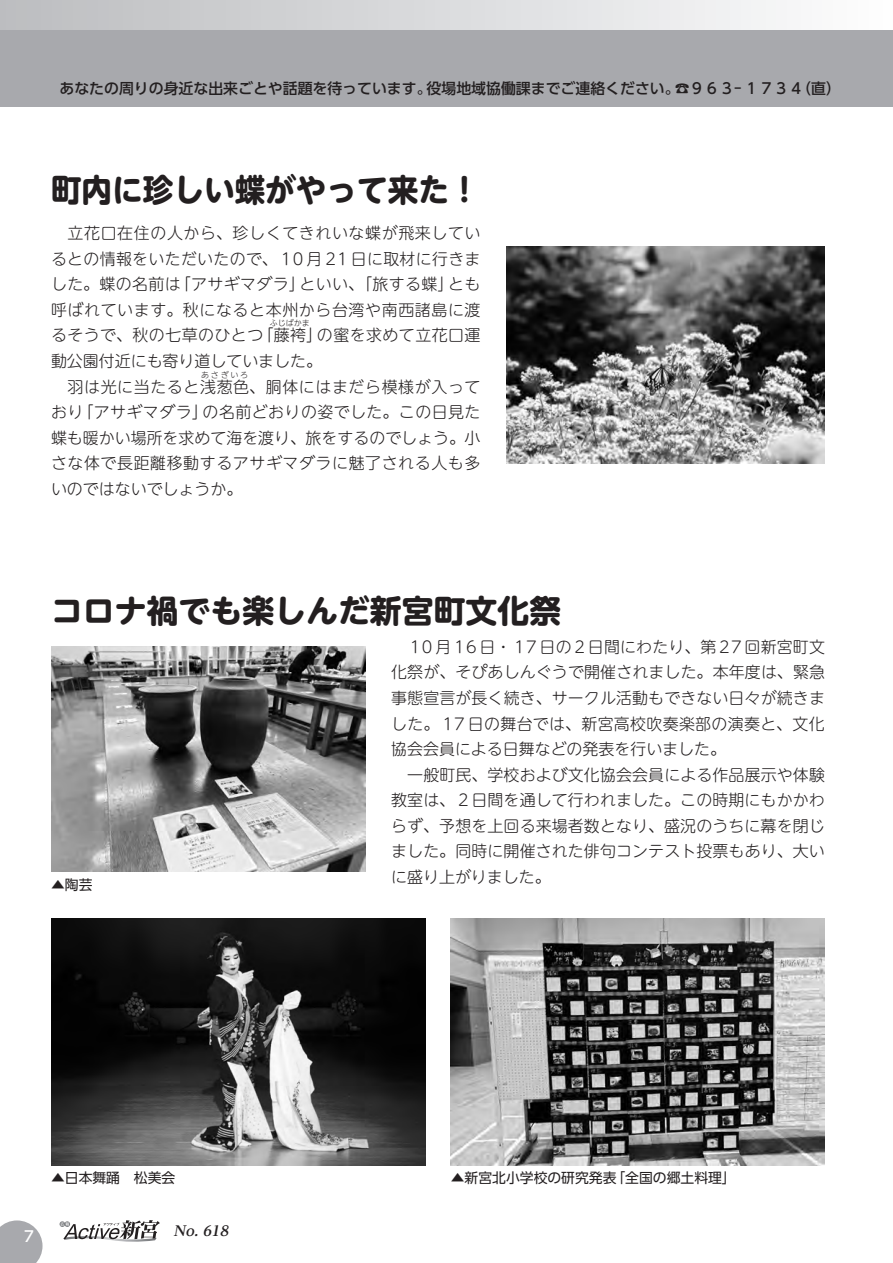
<style>
.page{position:relative;width:893px;height:1263px;background:#fff}
.page>*{position:absolute;margin:0;border:0;box-sizing:border-box;transform-origin:0 0}
.t1{font:700 31.95px "UD Shin M Go Pro";color:#231f20}
.t2{font:700 31.95px "UD Shin M Go Pro";color:#231f20;scale:.96 1}
.t3{font:300 15.9px/25.5px "UD Shin M Go Pro";letter-spacing:.01em;color:#231f20;text-align:justify}
.t4{font:300 15.9px/25.5px "UD Shin M Go Pro";letter-spacing:.04em;color:#231f20}
.t5{font:500 14.85px "UD Shin Go Pr 6";color:#231f20}
.t6{font:500 14.85px "UD Shin Go Pro";color:#fff}
.t7{font:13.8px "UD Shin Go Pro";color:#231f20}
.t8{font:italic 700 expanded 13.8px "UD Reimin Pro";color:#231f20}
.t9{font:300 7.95px "UD Shin M Go Pro";letter-spacing:.115em;color:#231f20}
</style>
<div class="page">
<img style="left:51px;top:646px;width:314px;height:226px">
<img style="left:451px;top:918px;width:374px;height:247px">
<img style="left:506px;top:247px;width:319px;height:216px">
<img style="left:51px;top:918px;width:374px;height:247px">
<svg style="left:0;top:1220px;width:43px;height:43px;background:#b3b4b8"></svg>
<svg style="left:60px;top:1220px;width:100px;height:22px"></svg>
<div style="left:0;top:0;width:893px;height:106px;background:#a8a9ad"></div>
<div style="left:0;top:0;width:893px;height:30px;background:linear-gradient(to right,#bbbcbf,#fdfdfe)"></div>
<hr style="left:892px;top:0;width:1px;height:30px;background:#fefefe">
<p class="t5" style="left:60px;top:76px;width:783px">あなたの周りの身近な出来ごとや話題を待っています。役場地域協働課までご連絡ください。☎９６３- １７３４（直）</p>
<h1 class="t2" style="left:51px;top:164px;width:448px">町内に珍しい蝶がやって来た！</h1>
<p class="t3" style="left:51px;top:220px;width:431px">　立花口在住の人から、珍しくてきれいな蝶が飛来しているとの情報をいただいたので、１０月２１日に取材に行きました。蝶の名前は「アサギマダラ」といい、「旅する蝶」とも呼ばれています。秋になると本州から台湾や南西諸島に渡るそうで、秋の七草のひとつ「藤袴」の蜜を求めて立花口運</p>
<p class="t9" style="left:270px;top:317px;width:41px">ふじばかま</p>
<p class="t4" style="left:51px;top:347px;width:431px">動公園付近にも寄り道していました。<br>　羽は光に当たると浅葱色、胴体にはまだら模様が入って</p>
<p class="t9" style="left:201px;top:368px;width:49px">あさぎいろ</p>
<p class="t3" style="left:51px;top:398px;width:431px">おり「アサギマダラ」の名前どおりの姿でした。この日見た蝶も暖かい場所を求めて海を渡り、旅をするのでしょう。小さな体で長距離移動するアサギマダラに魅了される人も多いのではないでしょうか。</p>
<h1 class="t1" style="left:51px;top:585px;width:512px">コロナ禍でも楽しんだ新宮町文化祭</h1>
<p class="t7" style="left:51px;top:873px;width:43px">▲陶芸</p>
<p class="t3" style="left:391px;top:633px;width:435px;text-align:left">　１０月１６日・１７日の２日間にわたり、第２７回新宮町文化祭が、そぴあしんぐうで開催されました。本年度は、緊急事態宣言が長く続き、サークル活動もできない日々が続きました。１７日の舞台では、新宮高校吹奏楽部の演奏と、文化協会会員による日舞などの発表を行いました。<br>　一般町民、学校および文化協会会員による作品展示や体験教室は、２日間を通して行われました。この時期にもかかわらず、予想を上回る来場者数となり、盛況のうちに幕を閉じました。同時に開催された俳句コンテスト投票もあり、大いに盛り上がりました。</p>
<p class="t7" style="left:51px;top:1167px;width:126px">▲日本舞踊　松美会</p>
<p class="t7" style="left:451px;top:1167px;width:287px">▲新宮北小学校の研究発表「全国の郷土料理」</p>
<p class="t6" style="left:24px;top:1224px;width:11px">7</p>
<p class="t8" style="left:173px;top:1219px;width:60px">No.618</p>
</div>
